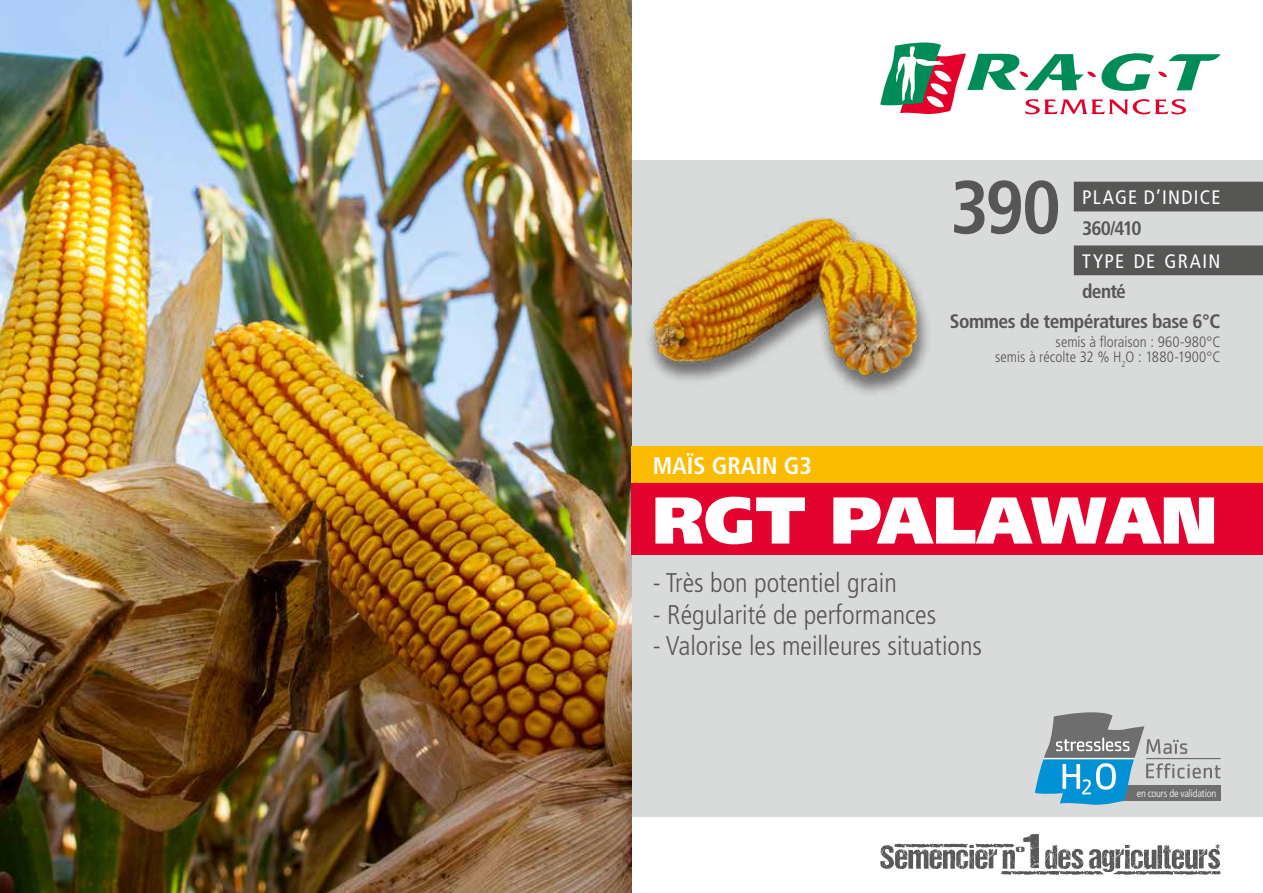
<style>
.page{position:relative;width:1263px;height:893px;background:#fff}
.page>*{position:absolute;margin:0;border:0;box-sizing:border-box;transform-origin:0 0}
.t1{font:700 condensed 75px "Frutiger LT Std";color:#565655}
.t2{font:900 66px "Frutiger LT Std";color:#fff}
.t3{font:300 condensed 27px "Frutiger LT Std";color:#565655}
.t4{font:700 condensed 24px "Frutiger LT Std";color:#fff}
.t5{font:700 condensed 19.5px/29.7px "Frutiger LT Std";letter-spacing:-.025em;color:#565655}
.t6{font:condensed 19.5px "Frutiger LT Std";letter-spacing:.065em;color:#fff}
.t7{font:300 condensed 15px/15px "Frutiger LT Std";letter-spacing:.005em;color:#565655;text-align:right}
.t8{font:300 condensed 10.5px "Frutiger LT Std";letter-spacing:-.015em;color:#fff}
</style>
<div class="page">
<div style="left:631px;top:160px;width:632px;height:657px;background:#d9dada"></div>
<svg style="left:880px;top:43px;width:340px;height:72px"></svg>
<svg style="left:880px;top:834px;width:340px;height:41px"></svg>
<img style="left:0;top:0;width:631px;height:893px">
<div style="left:631px;top:483px;width:632px;height:72px;background:#e4032e"></div>
<div style="left:631px;top:446px;width:632px;height:37px;background:#fbbb00"></div>
<svg style="left:1074px;top:182px;width:189px;height:93px"></svg>
<img style="left:648px;top:217px;width:281px;height:177px">
<svg style="left:1035px;top:712px;width:185px;height:93px"></svg>
<p class="t4" style="left:653px;top:452px;width:161px">MAÏS GRAIN G3</p>
<h1 class="t1" style="left:950px;top:163px;width:112px">390</h1>
<p class="t6" style="left:1082px;top:186px;width:140px">PLAGE D’INDICE</p>
<p class="t5" style="left:1082px;top:213px;width:61px">360/410</p>
<p class="t6" style="left:1082px;top:250px;width:140px">TYPE DE GRAIN</p>
<p class="t5" style="left:950px;top:277px;width:272px;text-indent:132px">denté<br>Sommes de températures base 6°C</p>
<p class="t7" style="left:995px;top:335px;width:227px">semis à floraison : 960-980°C<br>semis à récolte 32 % H<sub>2</sub>O : 1880-1900°C</p>
<h2 class="t2" style="left:653px;top:480px;width:566px">RGT PALAWAN</h2>
<p class="t3" style="left:653px;top:567px;width:246px">- Très bon potentiel grain</p>
<p class="t3" style="left:653px;top:599px;width:285px">- Régularité de performances</p>
<p class="t3" style="left:653px;top:631px;width:331px">- Valorise les meilleures situations</p>
<p class="t8" style="left:1137px;top:787px;width:81px">en cours de validation</p>
</div>
